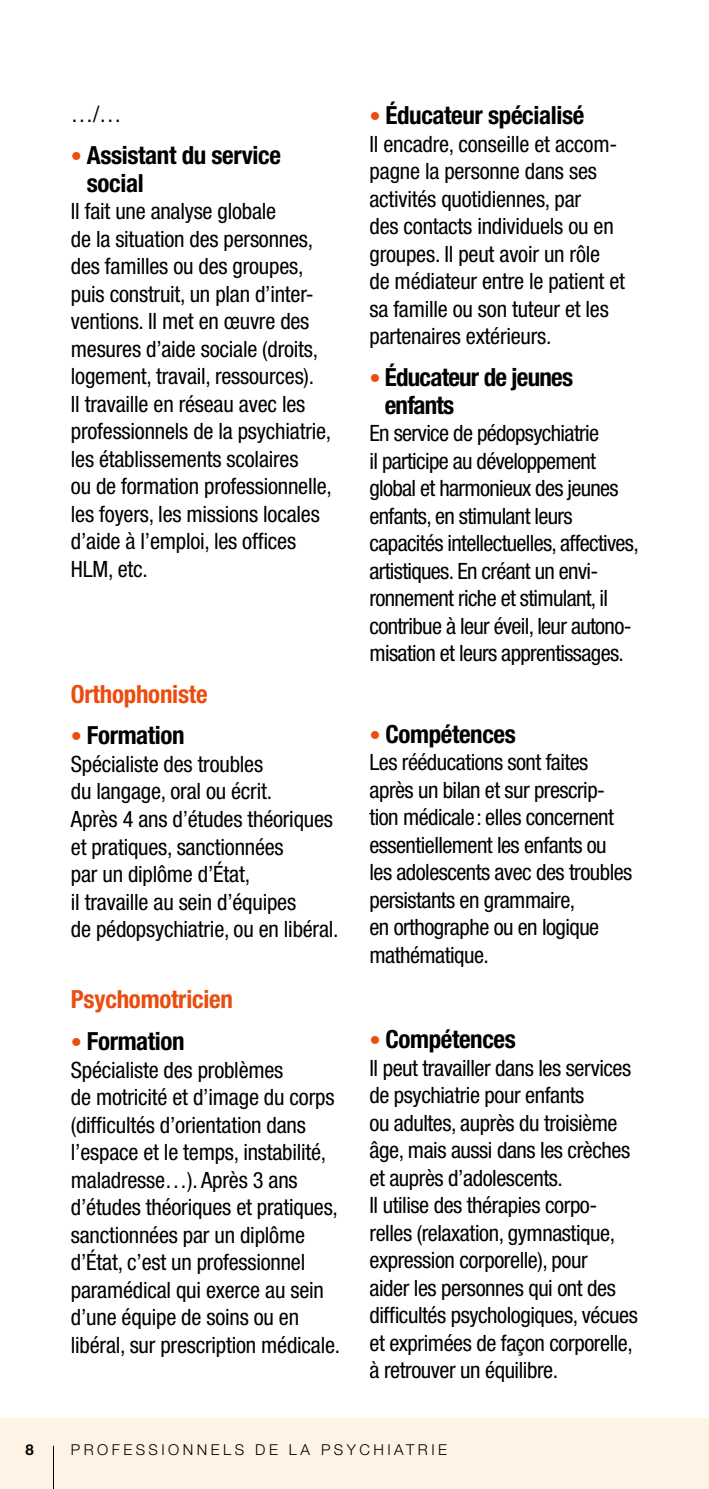
<style>
.page{position:relative;width:709px;height:1489px;background:#fff}
.page>*{position:absolute;margin:0;border:0;box-sizing:border-box;transform-origin:0 0}
.t1{font:700 condensed 25px/27.5px "Helvetica Neue LT Pro";letter-spacing:-.015em;color:#000}
.t2{font:700 condensed 25px "Helvetica Neue LT Pro";letter-spacing:-.01em;color:#e94e0f}
.t3{font:condensed 22.5px/27.5px "Helvetica Neue LT Pro";letter-spacing:-.01em;color:#000}
.t4{font:condensed 22.5px/27.5px "Helvetica Neue LT Pro";letter-spacing:-.03em;color:#000}
.t5{font:300 15px "Helvetica Neue LT Pro";letter-spacing:.23em;color:#000}
.t6{font:700 15px "Helvetica Neue LT Pro";color:#000}
.s1{font-weight:400;font-size:22.5px;color:#e94e0f}
</style>
<div class="page">
<div style="left:0;top:1417px;width:709px;height:71px;background:#fff3e5"></div>
<hr style="left:53px;top:1445px;width:1px;height:43px;background:#000">
<p class="t3" style="left:71px;top:100px;width:52px">…/…</p>
<p class="t1" style="left:87px;top:142px;width:196px;text-indent:-16px"><span class="s1">•</span> Assistant du service social</p>
<p class="t3" style="left:71px;top:197px;width:262px">Il fait une analyse globale<br>de la situation des personnes, des familles ou des groupes, puis construit, un plan d’inter&shy;ventions. Il met en œuvre des mesures d’aide sociale (droits, logement, travail, ressources).<br>Il travaille en réseau avec les professionnels de la psychiatrie, les établissements scolaires<br>ou de formation professionnelle, les foyers, les missions locales d’aide à l’emploi, les offices<br>HLM, etc.</p>
<p class="t2" style="left:71px;top:679px;width:138px">Orthophoniste</p>
<p class="t1" style="left:71px;top:722px;width:115px"><span class="s1">•</span> Formation</p>
<p class="t3" style="left:71px;top:750px;width:269px">Spécialiste des troubles<br>du langage, oral ou écrit.<br>Après 4 ans d’études théoriques et pratiques, sanctionnées<br>par un diplôme d’État,<br>il travaille au sein d’équipes<br>de pédopsychiatrie, ou en libéral.</p>
<p class="t2" style="left:71px;top:984px;width:164px">Psychomotricien</p>
<p class="t1" style="left:71px;top:1027px;width:115px"><span class="s1">•</span> Formation</p>
<p class="t3" style="left:71px;top:1055px;width:271px">Spécialiste des problèmes<br>de motricité et d’image du corps (difficultés d’orientation dans l’espace et le temps, instabilité, maladresse…). Après 3 ans d’études théoriques et pratiques, sanctionnées par un diplôme d’État, c’est un professionnel paramédical qui exerce au sein d’une équipe de soins ou en libéral, sur prescription médicale.</p>
<p class="t1" style="left:369px;top:102px;width:216px"><span class="s1">•</span> Éducateur spécialisé</p>
<p class="t3" style="left:369px;top:130px;width:257px">Il encadre, conseille et accom&shy;pagne la personne dans ses activités quotidiennes, par<br>des contacts individuels ou en groupes. Il peut avoir un rôle de médiateur entre le patient et sa famille ou son tuteur et les partenaires extérieurs.</p>
<p class="t1" style="left:385px;top:363px;width:190px;text-indent:-15px"><span class="s1">•</span> Éducateur de jeunes enfants</p>
<p class="t4" style="left:369px;top:419px;width:271px">En service de pédopsychiatrie<br>il participe au développement global et harmonieux des jeunes enfants, en stimulant leurs capacités intellectuelles, affectives, artistiques. En créant un envi&shy;ronnement riche et stimulant, il contribue à leur éveil, leur autono&shy;misation et leurs apprentissages.</p>
<p class="t1" style="left:369px;top:720px;width:148px"><span class="s1">•</span> Compétences</p>
<p class="t3" style="left:369px;top:748px;width:264px">Les rééducations sont faites après un bilan et sur prescrip&shy;tion médicale: elles concernent essentiellement les enfants ou les adolescents avec des troubles persistants en grammaire,<br>en orthographe ou en logique mathématique.</p>
<p class="t1" style="left:369px;top:1025px;width:148px"><span class="s1">•</span> Compétences</p>
<p class="t3" style="left:369px;top:1053px;width:270px">Il peut travailler dans les services de psychiatrie pour enfants<br>ou adultes, auprès du troisième âge, mais aussi dans les crèches et auprès d’adolescents.<br>Il utilise des thérapies corpo&shy;relles (relaxation, gymnastique, expression corporelle), pour<br>aider les personnes qui ont des difficultés psychologiques, vécues et exprimées de façon corporelle, à retrouver un équilibre.</p>
<p class="t6" style="left:26px;top:1440px;width:10px">8</p>
<p class="t5" style="left:71px;top:1439px;width:378px">PROFESSIONNELS DE LA PSYCHIATRIE</p>
</div>
